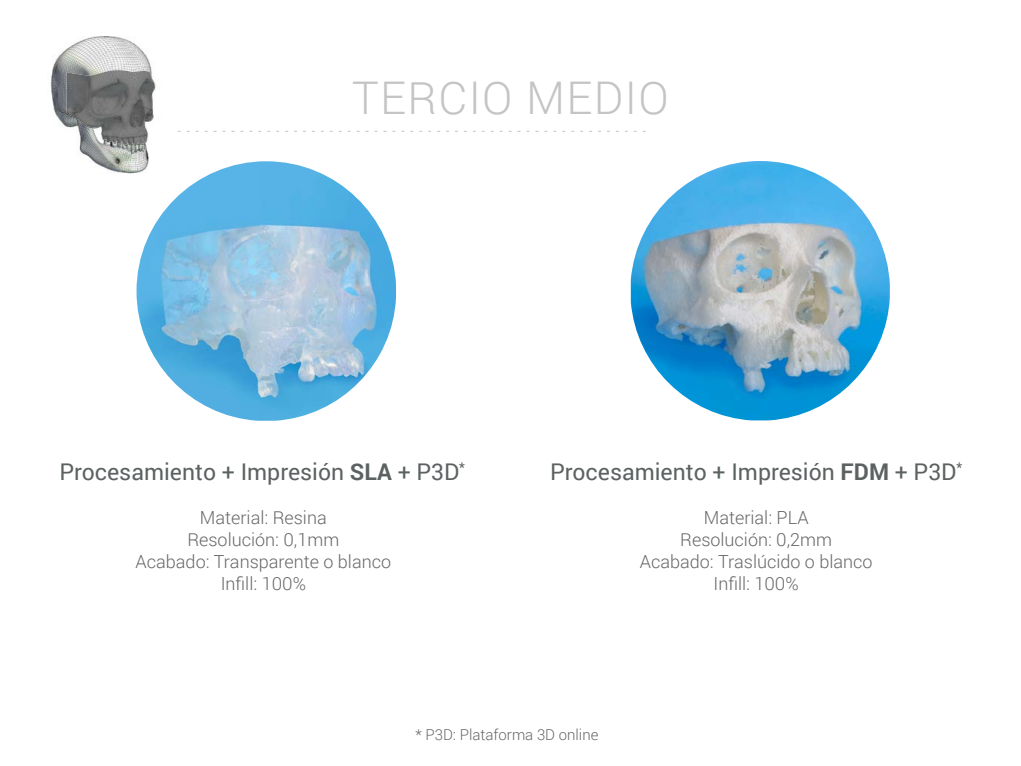
<style>
.page{position:relative;width:1021px;height:766px;background:#fff}
.page>*{position:absolute;margin:0;border:0;box-sizing:border-box;transform-origin:0 0}
.t1{font:300 45px "Roboto";letter-spacing:.03em;color:#c5c4c4}
.t2{font:23px "Roboto";color:#5c6162}
.t3{font:300 18px/22px "Roboto";color:#676767;text-align:center}
.t4{font:300 15px "Roboto";color:#676767}
.s1{font-weight:700}
</style>
<div class="page">
<svg style="left:178px;top:131px;width:467px;height:1px"></svg>
<img style="left:630px;top:161px;width:259px;height:259px">
<img style="left:136px;top:161px;width:260px;height:259px;border-radius:126px">
<img style="left:50px;top:36px;width:110px;height:138px">
<img style="left:66px;top:70px;width:90px;height:75px">
<h1 class="t1" style="left:352px;top:66px;width:318px">TERCIO MEDIO</h1>
<p class="t2" style="left:59px;top:455px;width:407px">Procesamiento + Impresión <span class="s1">SLA</span> + P3D<sup>*</sup></p>
<p class="t2" style="left:550px;top:455px;width:413px">Procesamiento + Impresión <span class="s1">FDM</span> + P3D<sup>*</sup></p>
<p class="t3" style="left:136px;top:506px;width:257px">Material: Resina<br>Resolución: 0,1mm<br>Acabado: Transparente o blanco<br>Infill: 100%</p>
<p class="t3" style="left:639px;top:506px;width:234px">Material: PLA<br>Resolución: 0,2mm<br>Acabado: Traslúcido o blanco<br>Infill: 100%</p>
<p class="t4" style="left:415px;top:723px;width:184px">* P3D: Plataforma 3D online</p>
</div>
